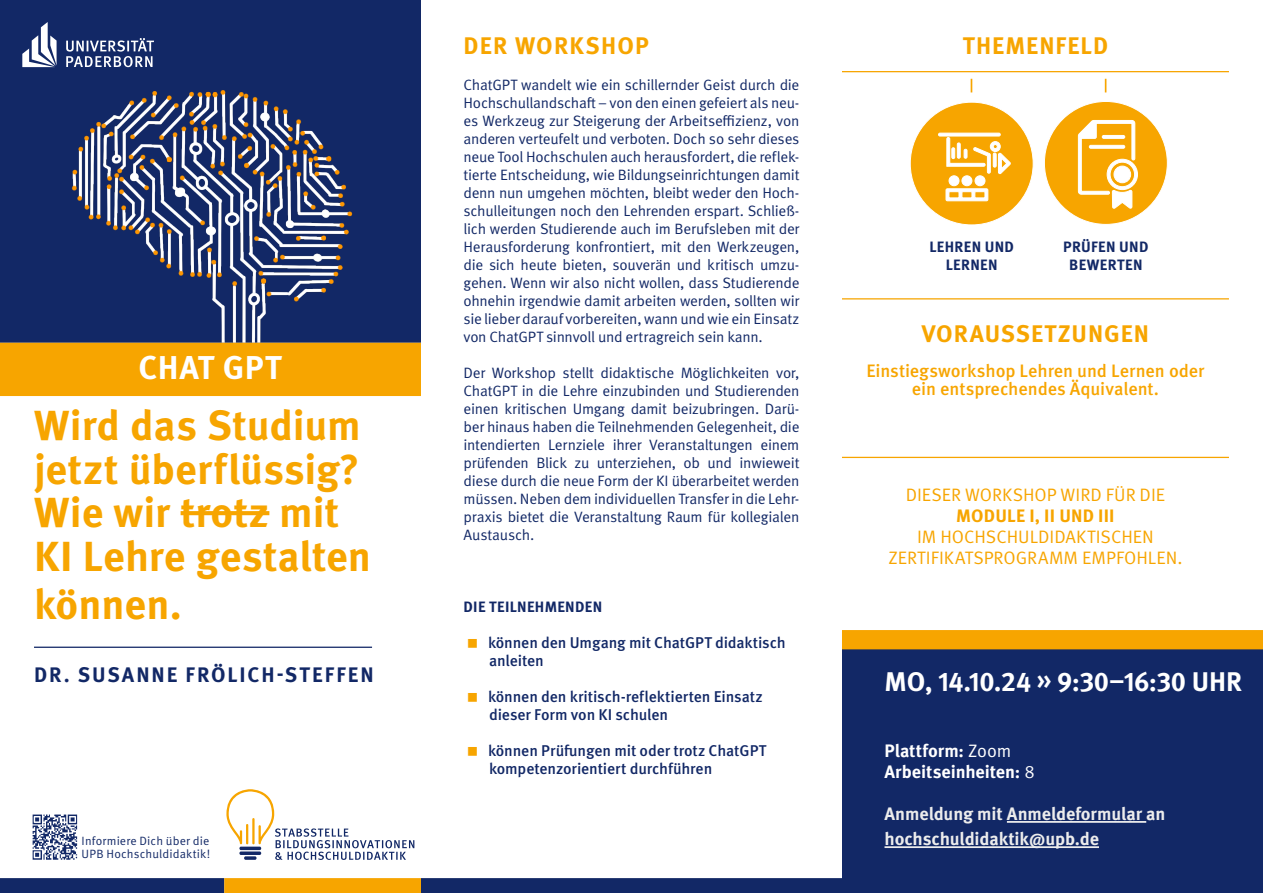
<style>
.page{position:relative;width:1263px;height:893px;background:#fff}
.page>*{position:absolute;margin:0;border:0;box-sizing:border-box;transform-origin:0 0}
.t1{font:700 42px/43.5px "Meta OT";color:#f7a500}
.t2{font:700 33px "Meta OT";letter-spacing:.02em;color:#fff}
.t3{font:700 27px "Meta OT";letter-spacing:-.015em;color:#fff}
.t4{font:700 24px "Meta OT";letter-spacing:.045em;color:#f7a500}
.t5{font:700 21px "Meta OT";letter-spacing:.09em;color:#122866}
.t6{font:18px/21px "Meta OT";color:#f7a500;text-align:center}
.t7{font:500 18px/18px "Meta OT";letter-spacing:-.005em;color:#f7a500;text-align:center}
.t8{font:700 18px/25.2px "Meta OT";letter-spacing:-.01em;color:#ececec}
.t9{font:700 18px/21px "Meta OT";color:#fff}
.t10{font:700 18px "Meta OT";letter-spacing:.01em;color:#f7a500}
.t11{font:500 15.6px/18px "Meta OT";letter-spacing:-.01em;color:#122866}
.t12{font:15px/18px "Meta OT";letter-spacing:-.02em;color:#122866;text-align:justify}
.t13{font:700 15px/18px "Meta OT";letter-spacing:.02em;color:#122866;text-align:center}
.t14{font:12px/13.5px "Meta OT";letter-spacing:.01em;color:#122866}
.s1{font-weight:400}
</style>
<div class="page">
<div style="left:0;top:0;width:421px;height:343px;background:#122866"></div>
<img style="left:0;top:34px;width:413px;height:309px">
<div style="left:0;top:343px;width:421px;height:53px;background:#f7a500"></div>
<hr style="left:34px;top:647px;width:338px;height:1px;background:#122866">
<svg style="left:181px;top:511px;width:88px;height:4px"></svg>
<svg style="left:0;top:878px;width:842px;height:15px;background:#48464f"></svg>
<svg style="left:22px;top:22px;width:132px;height:45px"></svg>
<img style="left:32px;top:814px;width:46px;height:46px">
<svg style="left:226px;top:789px;width:188px;height:71px"></svg>
<hr style="left:842px;top:71px;width:387px;height:1px;background:#f7a500">
<div style="left:842px;top:649px;width:421px;height:244px;background:#122866"></div>
<hr style="left:1007px;top:821px;width:139px;height:2px;background:#ececec">
<hr style="left:884px;top:846px;width:215px;height:2px;background:#ececec">
<div style="left:842px;top:630px;width:421px;height:19px;background:#f7a500"></div>
<hr style="left:842px;top:298px;width:387px;height:1px;background:#f7a500">
<hr style="left:842px;top:457px;width:387px;height:1px;background:#f7a500">
<svg style="left:971px;top:79px;width:1px;height:13px"></svg>
<svg style="left:910px;top:102px;width:123px;height:123px"></svg>
<svg style="left:1105px;top:79px;width:1px;height:13px"></svg>
<svg style="left:1044px;top:101px;width:124px;height:124px"></svg>
<h2 class="t2" style="left:138px;top:347px;width:145px">CHAT GPT</h2>
<h1 class="t1" style="left:34px;top:404px;width:339px">Wird das Studium jetzt überflüssig?<br>Wie wir trotz mit<br>KI Lehre gestalten</h1>
<h1 class="t1" style="left:34px;top:583px;width:149px">können.</h1>
<h3 class="t5" style="left:34px;top:661px;width:341px">DR. SUSANNE FRÖLICH-STEFFEN</h3>
<p class="t14" style="left:82px;top:834px;width:130px">Informiere Dich über die<br>UPB Hochschuldidaktik!</p>
<h3 class="t4" style="left:464px;top:30px;width:187px">DER WORKSHOP</h3>
<p class="t12" style="left:463px;top:76px;width:337px">ChatGPT wandelt wie ein schillernder Geist durch die Hochschullandschaft – von den einen gefeiert als neu&shy;es Werkzeug zur Steigerung der Arbeitseffizienz, von anderen verteufelt und verboten. Doch so sehr dieses neue Tool Hochschulen auch herausfordert, die reflek&shy;tierte Entscheidung, wie Bildungseinrichtungen damit denn nun umgehen möchten, bleibt weder den Hoch&shy;schulleitungen noch den Lehrenden erspart. Schließ&shy;lich werden Studierende auch im Berufsleben mit der Herausforderung konfrontiert, mit den Werkzeugen, die sich heute bieten, souverän und kritisch umzu&shy;gehen. Wenn wir also nicht wollen, dass Studierende ohnehin irgendwie damit arbeiten werden, sollten wir sie lieber darauf vorbereiten, wann und wie ein Einsatz von ChatGPT sinnvoll und ertragreich sein kann.</p>
<p class="t12" style="left:463px;top:364px;width:337px">Der Workshop stellt didaktische Möglichkeiten vor, ChatGPT in die Lehre einzubinden und Studierenden einen kritischen Umgang damit beizubringen. Darü&shy;ber hinaus haben die Teilnehmenden Gelegenheit, die intendierten Lernziele ihrer Veranstaltungen einem prüfenden Blick zu unterziehen, ob und inwieweit diese durch die neue Form der KI überarbeitet werden müssen. Neben dem individuellen Transfer in die Lehr&shy;praxis bietet die Veranstaltung Raum für kollegialen Austausch.</p>
<p class="t13" style="left:464px;top:598px;width:140px">DIE TEILNEHMENDEN</p>
<p class="t11" style="left:488px;top:634px;width:299px">können den Umgang mit ChatGPT didaktisch anleiten</p>
<p class="t11" style="left:488px;top:688px;width:276px">können den kritisch-reflektierten Einsatz dieser Form von KI schulen</p>
<p class="t11" style="left:488px;top:742px;width:280px">können Prüfungen mit oder trotz ChatGPT kompetenzorientiert durchführen</p>
<h3 class="t4" style="left:963px;top:30px;width:147px">THEMENFELD</h3>
<p class="t13" style="left:929px;top:238px;width:86px">LEHREN UND<br>LERNEN</p>
<p class="t13" style="left:1063px;top:238px;width:87px">PRÜFEN UND<br>BEWERTEN</p>
<h3 class="t4" style="left:922px;top:318px;width:229px">VORAUSSETZUNGEN</h3>
<p class="t7" style="left:866px;top:362px;width:340px">Einstiegsworkshop Lehren und Lernen oder ein entsprechendes Äquivalent.</p>
<p class="t6" style="left:906px;top:484px;width:261px">DIESER WORKSHOP WIRD FÜR DIE</p>
<p class="t10" style="left:956px;top:504px;width:160px">MODULE I, II UND III</p>
<p class="t6" style="left:888px;top:526px;width:295px">IM HOCHSCHULDIDAKTISCHEN<br>ZERTIFIKATSPROGRAMM EMPFOHLEN.</p>
<h3 class="t3" style="left:885px;top:665px;width:359px">MO, 14.10.24 » 9:30–16:30 UHR</h3>
<p class="t9" style="left:884px;top:740px;width:152px">Plattform: <span class="s1">Zoom<br></span>Arbeitseinheiten: <span class="s1">8</span></p>
<p class="t8" style="left:884px;top:801px;width:282px">Anmeldung mit Anmeldeformular an hochschuldidaktik@upb.de</p>
</div>
